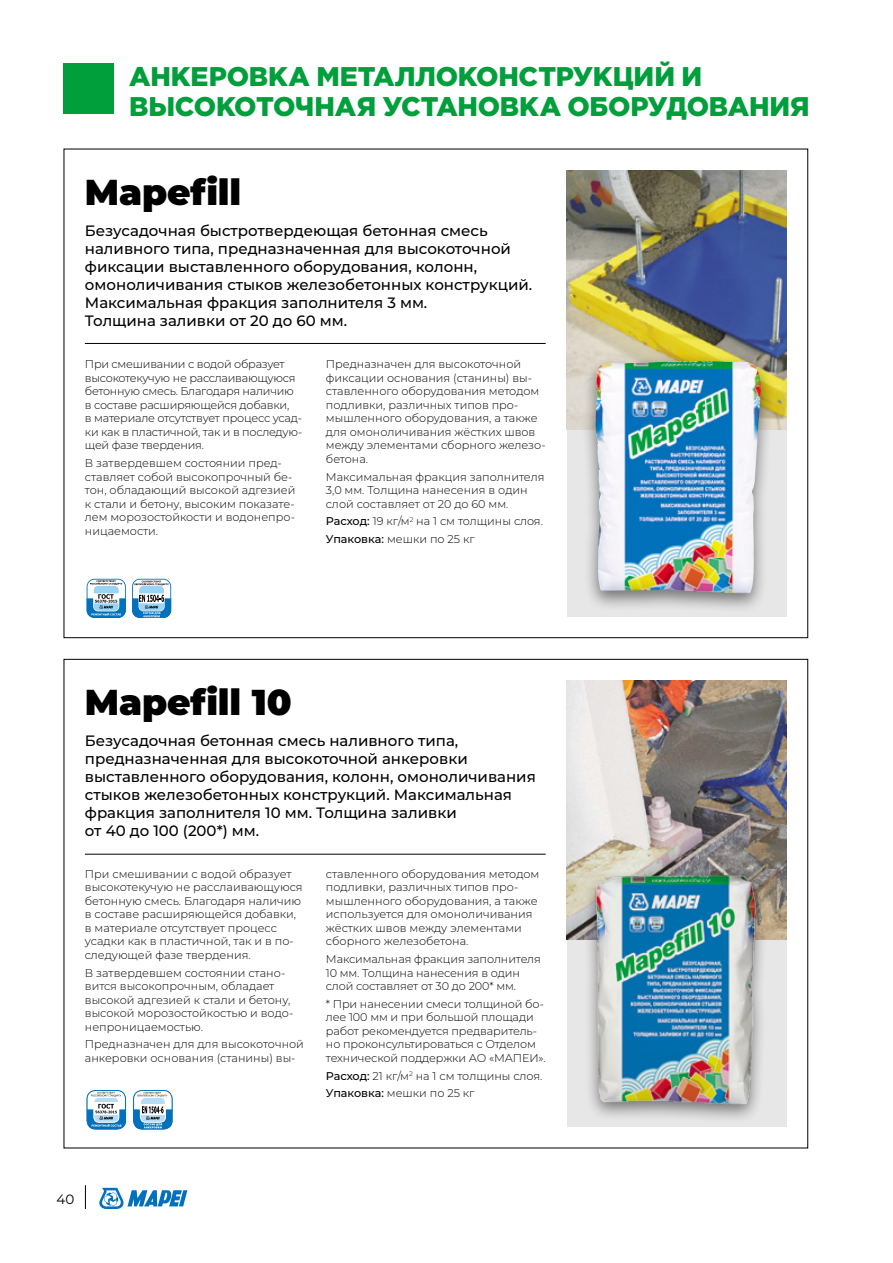
<style>
.page{position:relative;width:893px;height:1263px;background:#fff}
.page>*{position:absolute;margin:0;border:0;box-sizing:border-box;transform-origin:0 0}
.t1{font:900 36px "Montserrat";letter-spacing:-.005em;color:#000}
.t2{font:900 27px/30px "Gotham Pro";letter-spacing:.115em;color:#009f3c}
.t3{font:900 27px "Gotham Pro";letter-spacing:.005em;color:#009f3c}
.t4{font:500 15px/18px "Montserrat";color:#000}
.t5{font:13.5px "Montserrat";color:#000}
.t6{font:300 11.25px/13.5px "Montserrat";color:#000}
.t7{font:300 11.25px/13.5px "Montserrat";letter-spacing:-.02em;color:#000}
.s1{font-weight:500}
</style>
<div class="page">
<svg style="left:99px;top:1188px;width:88px;height:21px"></svg>
<svg style="left:85px;top:1185px;width:1px;height:24px"></svg>
<div style="left:64px;top:64px;width:50px;height:50px;background:#009f3c"></div>
<hr style="left:892px;top:149px;width:1px;height:790px;background:#d7d7d7">
<div style="left:567px;top:170px;width:220px;height:447px;background:#e7e7e7"></div>
<img style="left:567px;top:170px;width:220px;height:259px">
<hr style="left:85px;top:343px;width:461px;height:1px;background:#000">
<div style="left:567px;top:680px;width:220px;height:447px;background:#e7e7e7"></div>
<img style="left:567px;top:680px;width:220px;height:259px">
<hr style="left:85px;top:854px;width:461px;height:1px;background:#000">
<div style="left:581px;top:354px;width:194px;height:260px;background:#000;opacity:.5"></div>
<img style="left:595px;top:361px;width:159px;height:234px">
<div style="left:132px;top:1088px;width:42px;height:43px;border:2px solid #fff;border-radius:10px"></div>
<div style="left:134px;top:1090px;width:38px;height:39px;background:#fff;border-radius:8px"></div>
<div style="left:133px;top:1090px;width:39px;height:39px;border:1px solid #0071ba;border-radius:8px"></div>
<div style="left:140px;top:1097px;width:25px;height:25px;background:#b7ddf5;border-radius:5px"></div>
<div style="left:140px;top:1097px;width:26px;height:25px;border:1px solid #fff;border-radius:5px"></div>
<div style="left:141px;top:1104px;width:24px;height:11px;background:#fff"></div>
<svg style="left:134px;top:1106px;width:38px;height:23px"></svg>
<svg style="left:138px;top:1092px;width:29px;height:5px"></svg>
<div style="left:85px;top:1088px;width:43px;height:43px;border:2px solid #fff;border-radius:10px"></div>
<div style="left:87px;top:1090px;width:39px;height:39px;background:#fff;border-radius:8px"></div>
<div style="left:87px;top:1090px;width:39px;height:39px;border:1px solid #0071ba;border-radius:8px"></div>
<svg style="left:94px;top:1097px;width:25px;height:25px"></svg>
<div style="left:94px;top:1097px;width:25px;height:25px;border:1px solid #fff;border-radius:5px"></div>
<svg style="left:94px;top:1103px;width:25px;height:1px"></svg>
<svg style="left:91px;top:1092px;width:30px;height:5px"></svg>
<svg style="left:87px;top:1104px;width:39px;height:25px"></svg>
<svg style="left:130px;top:577px;width:43px;height:43px"></svg>
<svg style="left:132px;top:579px;width:39px;height:39px"></svg>
<svg style="left:85px;top:577px;width:42px;height:43px"></svg>
<svg style="left:87px;top:579px;width:39px;height:39px"></svg>
<div style="left:582px;top:868px;width:187px;height:256px;background:#000;opacity:.5"></div>
<img style="left:590px;top:867px;width:170px;height:244px">
<h2 class="t2" style="left:129px;top:61px;width:571px">Анкеровка металлоконструкций и высокото</h2>
<h2 class="t3" style="left:295px;top:91px;width:516px">чная установка оборудования</h2>
<h1 class="t1" style="left:85px;top:165px;width:158px">Mapefill</h1>
<p class="t4" style="left:85px;top:221px;width:449px">Безусадочная быстротвердеющая бетонная смесь наливного типа, предназначенная для высокоточной фиксации выставленного оборудования, колонн, омоноличивания стыков железобетонных конструкций.<br>Максимальная фракция заполнителя 3 мм.<br>Толщина заливки от 20 до 60 мм.</p>
<p class="t7" style="left:85px;top:357px;width:219px">При смешивании с водой образует высокотекучую не расслаивающуюся бетонную смесь. Благодаря наличию в составе расширяющейся добавки,<br>в материале отсутствует процесс усад&shy;ки как в пластичной, так и в последую&shy;щей фазе твердения.</p>
<p class="t6" style="left:85px;top:456px;width:212px">В затвердевшем состоянии пред&shy;ставляет собой высокопрочный бе&shy;тон, обладающий высокой адгезией к стали и бетону, высоким показате&shy;лем морозостойкости и водонепро&shy;ницаемости.</p>
<p class="t6" style="left:326px;top:357px;width:221px">Предназначен для высокоточной фиксации основания (станины) вы&shy;ставленного оборудования методом подливки, различных типов про&shy;мышленного оборудования, а также для омоноличивания жёстких швов между элементами сборного железо&shy;бетона.</p>
<p class="t6" style="left:326px;top:469px;width:220px">Максимальная фракция заполнителя<br>3,0 мм. Толщина нанесения в один слой составляет от 20 до 60 мм.</p>
<p class="t6" style="left:326px;top:512px;width:219px;line-height:17.7px"><span class="s1">Расход:</span> 19 кг/м<sup>2</sup> на 1 см толщины слоя.<br><span class="s1">Упаковка:</span> мешки по 25 кг</p>
<h1 class="t1" style="left:85px;top:675px;width:208px">Mapefill 10</h1>
<p class="t4" style="left:85px;top:731px;width:452px">Безусадочная бетонная смесь наливного типа, предназначенная для высокоточной анкеровки выставленного оборудования, колонн, омоноличивания стыков железобетонных конструкций. Максимальная фракция заполнителя 10 мм. Толщина заливки<br>от 40 до 100 (200*) мм.</p>
<p class="t6" style="left:85px;top:867px;width:219px">При смешивании с водой образует высокотекучую не расслаивающуюся бетонную смесь. Благодаря наличию в составе расширяющейся добавки, в материале отсутствует процесс усадки как в пластичной, так и в по&shy;следующей фазе твердения.</p>
<p class="t6" style="left:85px;top:965px;width:210px">В затвердевшем состоянии стано&shy;вится высокопрочным, обладает высокой адгезией к стали и бетону, высокой морозостойкостью и водо&shy;непроницаемостью.</p>
<p class="t6" style="left:85px;top:1037px;width:221px">Предназначен для для высокоточной анкеровки основания (станины) вы-</p>
<p class="t6" style="left:326px;top:867px;width:215px">ставленного оборудования методом подливки, различных типов про&shy;мышленного оборудования, а также используется для омоноличивания жёстких швов между элементами сборного железобетона.</p>
<p class="t6" style="left:326px;top:952px;width:216px">Максимальная фракция заполнителя<br>10 мм. Толщина нанесения в один слой составляет от 30 до 200* мм.</p>
<p class="t6" style="left:326px;top:997px;width:221px">* При нанесении смеси толщиной бо&shy;лее 100 мм и при большой площади работ рекомендуется предваритель&shy;но проконсультироваться с Отделом технической поддержки АО «МАПЕИ».</p>
<p class="t6" style="left:326px;top:1066px;width:218px;line-height:17.7px"><span class="s1">Расход:</span> 21 кг/м<sup>2</sup> на 1 см толщины слоя.<br><span class="s1">Упаковка:</span> мешки по 25 кг</p>
<p class="t5" style="left:57px;top:1189px;width:19px">40</p>
</div>
